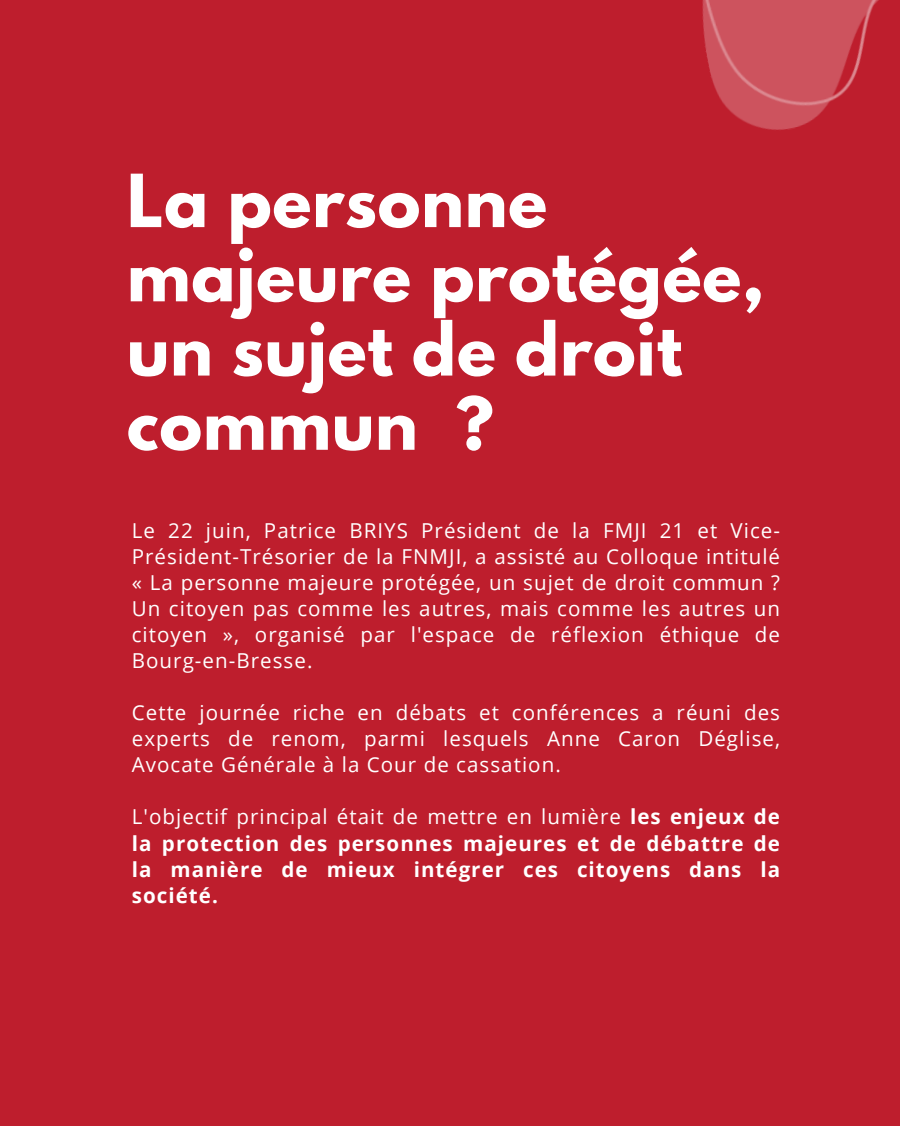
<style>
.page{position:relative;width:900px;height:1126px;background:#fff}
.page>*{position:absolute;margin:0;border:0;box-sizing:border-box;transform-origin:0 0}
.t1{font:700 64.7px/74.2px "League Spartan";letter-spacing:.01em;color:#fff}
.t2{font:20.6px/26.1px "Open Sans";letter-spacing:.05em;color:#fff;text-align:justify}
.t3{font:700 20.6px/26.1px "Open Sans";letter-spacing:.05em;color:#fff;text-align:justify}
.s1{font-weight:400}
</style>
<div class="page">
<div style="left:0;top:0;width:900px;height:1125px;background:#be1e2d"></div>
<img style="left:702px;top:0;width:177px;height:130px">
<h1 class="t1" style="left:127px;top:172px;width:639px">La personne majeure protégée, un sujet de droit commun ?</h1>
<p class="t2" style="left:132px;top:516px;width:650px">Le 22 juin, Patrice BRIYS Président de la FMJI 21 et Vice-Président-Trésorier de la FNMJI, a assisté au Colloque intitulé « La personne majeure protégée, un sujet de droit commun ?<br>Un citoyen pas comme les autres, mais comme les autres un citoyen », organisé par l'espace de réflexion éthique de Bourg-en-Bresse.</p>
<p class="t2" style="left:132px;top:698px;width:650px">Cette journée riche en débats et conférences a réuni des experts de renom, parmi lesquels Anne Caron Déglise, Avocate Générale à la Cour de cassation.</p>
<p class="t3" style="left:132px;top:803px;width:650px"><span class="s1">L'objectif principal était de mettre en lumière</span> les enjeux de la protection des personnes majeures et de débattre de la manière de mieux intégrer ces citoyens dans la société.</p>
</div>
